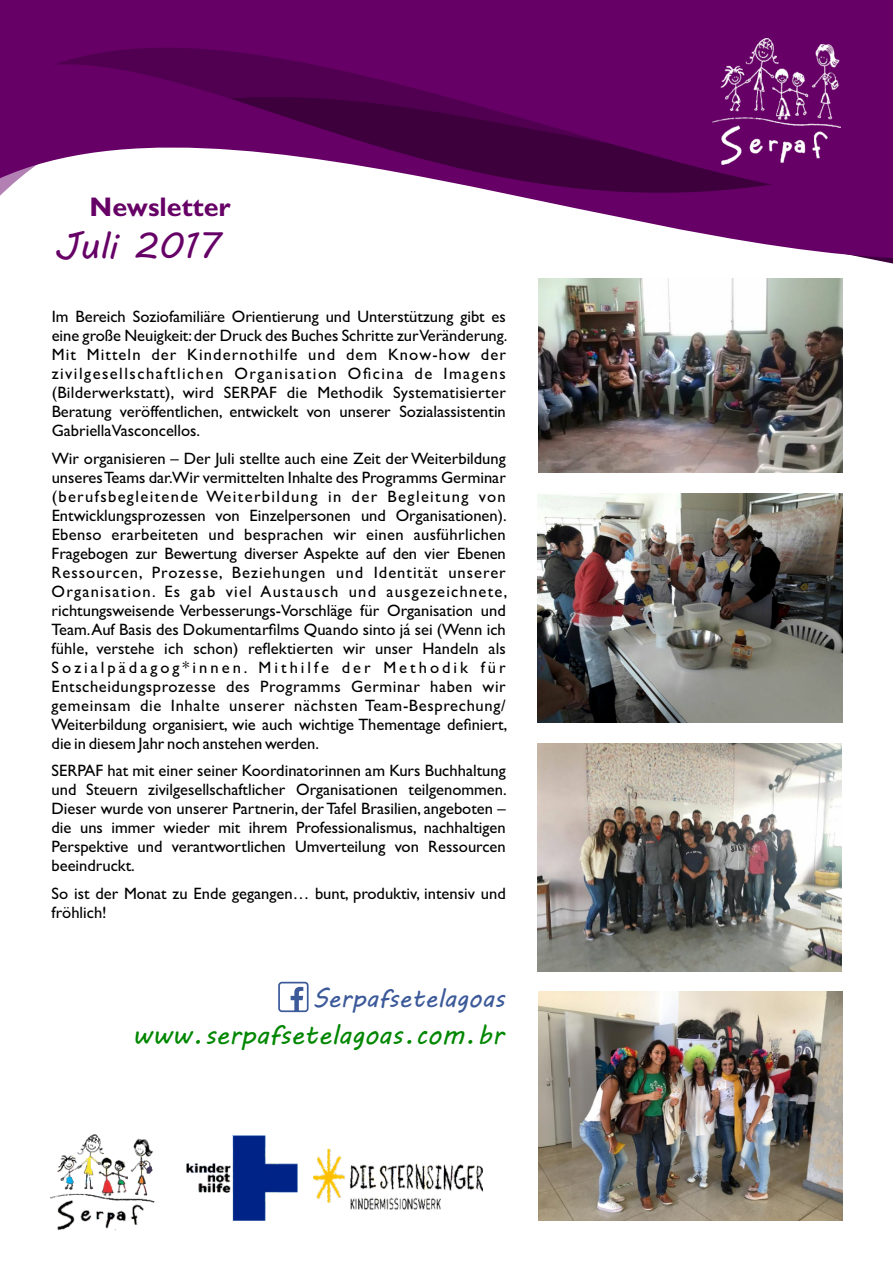
<style>
.page{position:relative;width:893px;height:1263px;background:#fff}
.page>*{position:absolute;margin:0;border:0;box-sizing:border-box;transform-origin:0 0}
.t1{font:36px "MV Boli";color:#606}
.t2{font:700 27px "Gill Sans";color:#606}
.t3{font:26.85px "MV Boli";color:#028702}
.t4{font:25.5px "MV Boli";color:#3c5a99}
.t5{font:16.5px/19px "Gill Sans";color:#000;text-align:justify}
</style>
<div class="page">
<svg style="left:0;top:1px;width:893px;height:288px;fill:#606"></svg>
<img style="left:712px;top:39px;width:129px;height:126px">
<img style="left:50px;top:1134px;width:105px;height:96px">
<img style="left:186px;top:1135px;width:111px;height:86px">
<img style="left:313px;top:1149px;width:170px;height:60px">
<img style="left:537px;top:494px;width:305px;height:228px">
<img style="left:538px;top:992px;width:304px;height:228px">
<img style="left:538px;top:743px;width:304px;height:228px">
<img style="left:539px;top:279px;width:303px;height:194px">
<div style="left:278px;top:982px;width:31px;height:30px;border:2px solid #3c5a99;border-radius:3px"></div>
<svg style="left:291px;top:987px;width:12px;height:24px"></svg>
<h2 class="t2" style="left:90px;top:197px;width:143px">Newsletter</h2>
<h1 class="t1" style="left:54px;top:232px;width:167px">Juli 2017</h1>
<p class="t5" style="left:52px;top:309px;width:457px">Im Bereich Soziofamiliäre Orientierung und Unterstützung gibt es eine große Neuigkeit:der Druck des Buches Schritte zur Veränderung.<br>Mit Mitteln der Kindernothilfe und dem Know-how der zivilgesellschaftlichen Organisation Oficina de Imagens (Bilderwerkstatt), wird SERPAF die Methodik Systematisierter Beratung veröffentlichen, entwickelt von unserer Sozialassistentin Gabriella Vasconcellos.</p>
<p class="t5" style="left:52px;top:450px;width:457px">Wir organisieren – Der Juli stellte auch eine Zeit der Weiterbildung unseres Teams dar.Wir vermittelten Inhalte des Programms Germinar (berufsbegleitende Weiterbildung in der Begleitung von Entwicklungsprozessen von Einzelpersonen und Organisationen).<br>Ebenso erarbeiteten und besprachen wir einen ausführlichen Fragebogen zur Bewertung diverser Aspekte auf den vier Ebenen Ressourcen, Prozesse, Beziehungen und Identität unserer Organisation. Es gab viel Austausch und ausgezeichnete, richtungsweisende Verbesserungs-Vorschläge für Organisation und Team.Auf Basis des Dokumentarfilms Quando sinto já sei (Wenn ich fühle, verstehe ich schon) reflektierten wir unser Handeln als Sozialpädagog*innen. Mithilfe der Methodik für Entscheidungsprozesse des Programms Germinar haben wir gemeinsam die Inhalte unserer nächsten Team-Besprechung/ Weiterbildung organisiert, wie auch wichtige Thementage definiert, die in diesem Jahr noch anstehen werden.</p>
<p class="t5" style="left:52px;top:763px;width:457px">SERPAF hat mit einer seiner Koordinatorinnen am Kurs Buchhaltung und Steuern zivilgesellschaftlicher Organisationen teilgenommen.<br>Dieser wurde von unserer Partnerin, der Tafel Brasilien, angeboten – die uns immer wieder mit ihrem Professionalismus, nachhaltigen Perspektive und verantwortlichen Umverteilung von Ressourcen beeindruckt.</p>
<p class="t5" style="left:52px;top:885px;width:456px">So ist der Monat zu Ende gegangen… bunt, produktiv, intensiv und fröhlich!</p>
<h3 class="t4" style="left:312px;top:989px;width:194px">Serpafsetelagoas</h3>
<h3 class="t3" style="left:132px;top:1024px;width:373px">www serpafsetelagoas com br</h3>
<h3 class="t3" style="left:192px;top:1032px;width:11px">.</h3>
<h3 class="t3" style="left:403px;top:1032px;width:11px">.</h3>
<h3 class="t3" style="left:464px;top:1032px;width:11px">.</h3>
</div>
